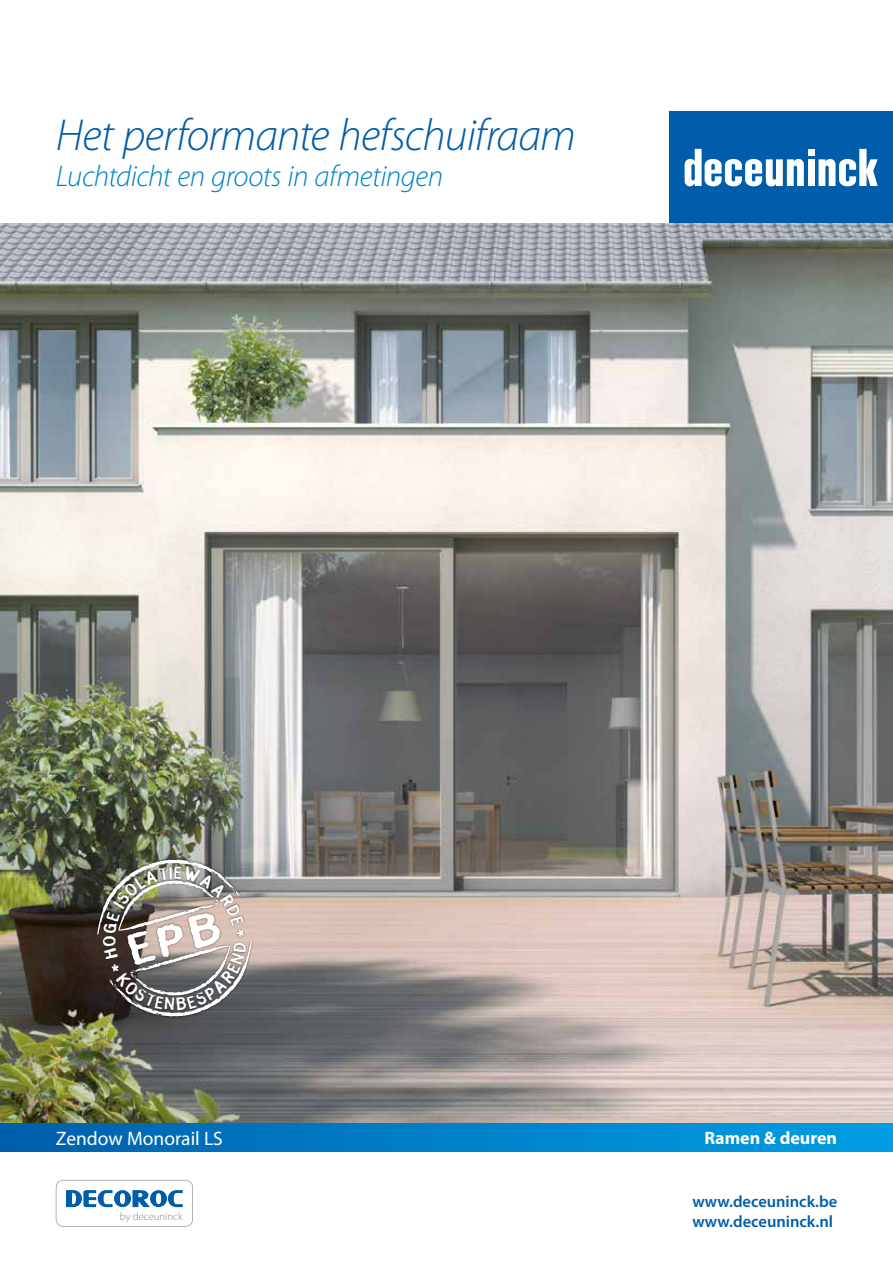
<style>
.page{position:relative;width:893px;height:1263px;background:#fff}
.page>*{position:absolute;margin:0;border:0;box-sizing:border-box;transform-origin:0 0}
.t1{font:italic 300 45px "Myriad Pro";letter-spacing:-.02em;color:#005da9}
.t2{font:italic 300 30px "Myriad Pro";letter-spacing:-.02em;color:#0081c7}
.t3{font:19.5px "Myriad Pro";color:#fff}
.t4{font:700 18px "Myriad Pro";color:#fff}
.t5{font:600 16.5px/19.8px "Myriad Pro";color:#005da9}
.t6{font:300 10.65px "Myriad Pro";color:#878686}
</style>
<div class="page">
<img style="left:0;top:223px;width:893px;height:901px">
<div style="left:670px;top:112px;width:223px;height:111px;background:#005da9"></div>
<div style="left:808px;top:159px;width:7px;height:27px;background:#fff"></div>
<div style="left:808px;top:149px;width:7px;height:7px;background:#fff"></div>
<svg style="left:685px;top:149px;width:119px;height:38px"></svg>
<svg style="left:818px;top:149px;width:60px;height:38px"></svg>
<div style="left:0;top:1124px;width:893px;height:27px;background:linear-gradient(to right,#0060ac,#009fe3)"></div>
<svg style="left:56px;top:1180px;width:137px;height:47px"></svg>
<div style="left:95px;top:858px;width:159px;height:160px;background:#000;opacity:.55"></div>
<svg style="left:97px;top:859px;width:155px;height:157px;background:#79746f"></svg>
<h1 class="t1" style="left:56px;top:108px;width:522px">Het performante hefschuifraam</h1>
<h2 class="t2" style="left:56px;top:158px;width:389px">Luchtdicht en groots in afmetingen</h2>
<p class="t3" style="left:56px;top:1126px;width:169px">Zendow Monorail LS</p>
<p class="t4" style="left:704px;top:1126px;width:134px">Ramen &amp; deuren</p>
<p class="t6" style="left:120px;top:1210px;width:64px">by deceuninck</p>
<p class="t5" style="left:692px;top:1191px;width:146px">www.deceuninck.be www.deceuninck.nl</p>
</div>
